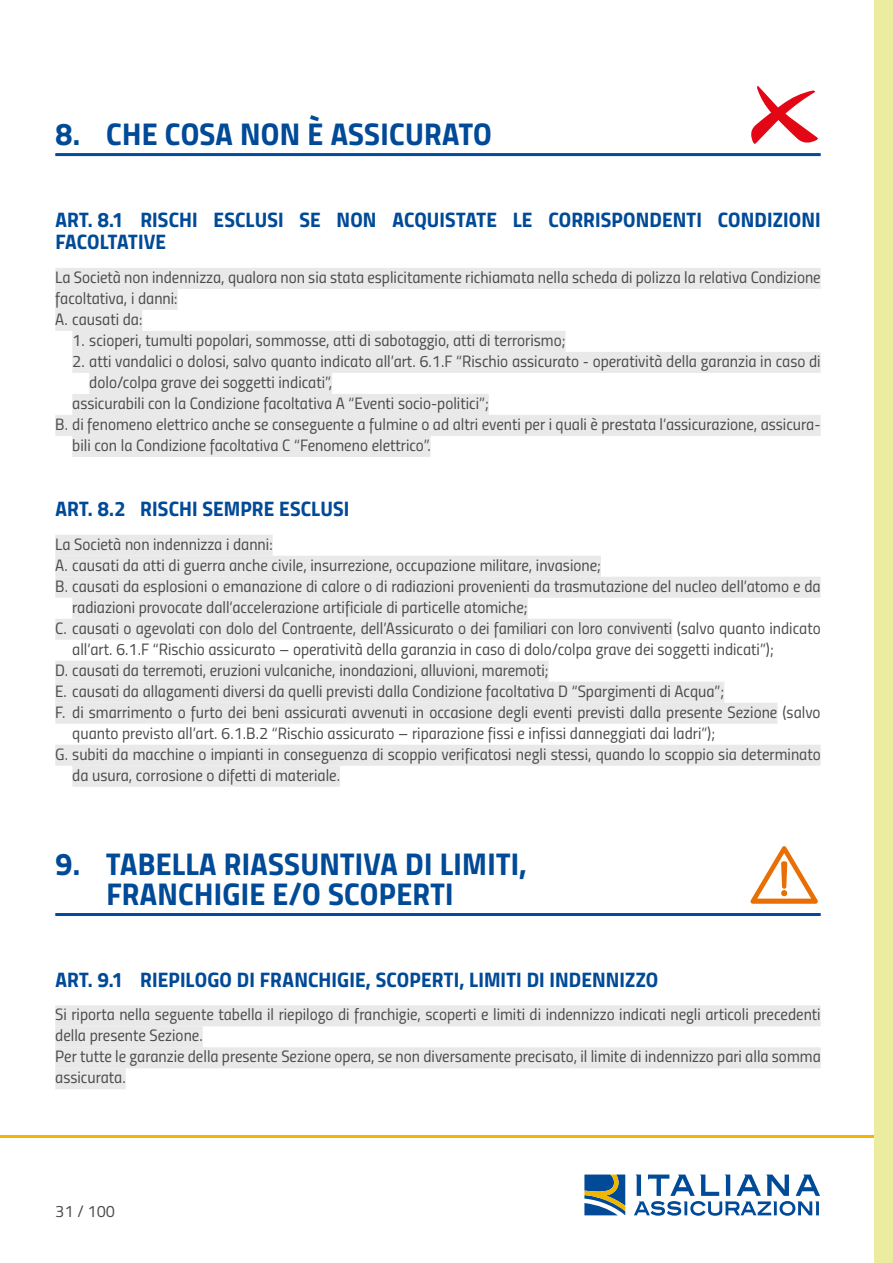
<style>
.page{position:relative;width:893px;height:1263px;background:#fff}
.page>*{position:absolute;margin:0;border:0;box-sizing:border-box;transform-origin:0 0}
.t1{font:31.5px/30px "Titillium Bold Upright";letter-spacing:.01em;color:#004a97}
.t2{font:21px/22.5px "Titillium Bold Upright";letter-spacing:.005em;color:#004a97}
.t3{font:16.5px/21px "Titillium Regular Upright";color:#4b4b4a}
</style>
<div class="page">
<svg style="left:584px;top:1174px;width:41px;height:41px;background:#547987"></svg>
<svg style="left:634px;top:1174px;width:186px;height:42px"></svg>
<hr style="left:0;top:1135px;width:893px;height:3px;background:#f1b600">
<div style="left:874px;top:0;width:19px;height:1263px;background:#ececa0"></div>
<hr style="left:55px;top:153px;width:766px;height:3px;background:#004a97">
<div style="left:55px;top:268px;width:766px;height:21px;background:#e9e9e9"></div>
<div style="left:55px;top:289px;width:123px;height:21px;background:#e9e9e9"></div>
<div style="left:55px;top:310px;width:87px;height:21px;background:#e9e9e9"></div>
<div style="left:72px;top:331px;width:494px;height:21px;background:#e9e9e9"></div>
<div style="left:72px;top:352px;width:749px;height:21px;background:#e9e9e9"></div>
<div style="left:89px;top:373px;width:243px;height:21px;background:#e9e9e9"></div>
<div style="left:72px;top:394px;width:417px;height:21px;background:#e9e9e9"></div>
<div style="left:55px;top:415px;width:766px;height:21px;background:#e9e9e9"></div>
<div style="left:72px;top:436px;width:359px;height:21px;background:#e9e9e9"></div>
<div style="left:55px;top:535px;width:218px;height:21px;background:#e9e9e9"></div>
<div style="left:55px;top:556px;width:546px;height:21px;background:#e9e9e9"></div>
<div style="left:55px;top:577px;width:766px;height:21px;background:#e9e9e9"></div>
<div style="left:72px;top:598px;width:456px;height:21px;background:#e9e9e9"></div>
<div style="left:55px;top:619px;width:617px;height:21px;background:#e9e9e9"></div>
<div style="left:55px;top:661px;width:494px;height:21px;background:#e9e9e9"></div>
<div style="left:55px;top:682px;width:669px;height:21px;background:#e9e9e9"></div>
<div style="left:55px;top:703px;width:722px;height:21px;background:#e9e9e9"></div>
<div style="left:55px;top:745px;width:766px;height:21px;background:#e9e9e9"></div>
<div style="left:72px;top:766px;width:268px;height:21px;background:#e9e9e9"></div>
<hr style="left:55px;top:913px;width:766px;height:3px;background:#004a97">
<div style="left:55px;top:1005px;width:766px;height:21px;background:#e9e9e9"></div>
<div style="left:55px;top:1026px;width:148px;height:21px;background:#e9e9e9"></div>
<div style="left:55px;top:1047px;width:766px;height:21px;background:#e9e9e9"></div>
<div style="left:55px;top:1068px;width:71px;height:21px;background:#e9e9e9"></div>
<svg style="left:751px;top:86px;width:67px;height:58px"></svg>
<svg style="left:750px;top:846px;width:68px;height:58px"></svg>
<h1 class="t1" style="left:55px;top:117px;width:438px">8. CHE COSA NON È ASSICURATO</h1>
<p class="t2" style="left:55px;top:207px;width:767px">ART. 8.1 RISCHI ESCLUSI SE NON ACQUISTATE LE CORRISPONDENTI CONDIZIONI<br>FACOLTATIVE</p>
<p class="t3" style="left:55px;top:266px;width:767px">La Società non indennizza, qualora non sia stata esplicitamente richiamata nella scheda di polizza la relativa Condizione facoltativa, i danni:<br>A. causati da:</p>
<p class="t3" style="left:72px;top:329px;width:495px">1. scioperi, tumulti popolari, sommosse, atti di sabotaggio, atti di terrorismo;</p>
<p class="t3" style="left:72px;top:350px;width:750px">2. atti vandalici o dolosi, salvo quanto indicato all’art. 6.1.F “Rischio assicurato - operatività della garanzia in caso di</p>
<p class="t3" style="left:89px;top:371px;width:244px">dolo/colpa grave dei soggetti indicati”,</p>
<p class="t3" style="left:72px;top:392px;width:418px">assicurabili con la Condizione facoltativa A “Eventi socio-politici”;</p>
<p class="t3" style="left:55px;top:413px;width:767px">B. di fenomeno elettrico anche se conseguente a fulmine o ad altri eventi per i quali è prestata l’assicurazione, assicura-</p>
<p class="t3" style="left:72px;top:434px;width:360px">bili con la Condizione facoltativa C “Fenomeno elettrico”.</p>
<p class="t2" style="left:55px;top:496px;width:295px">ART. 8.2 RISCHI SEMPRE ESCLUSI</p>
<p class="t3" style="left:55px;top:532px;width:219px">La Società non indennizza i danni:</p>
<p class="t3" style="left:55px;top:553px;width:547px">A. causati da atti di guerra anche civile, insurrezione, occupazione militare, invasione;</p>
<p class="t3" style="left:55px;top:574px;width:767px">B. causati da esplosioni o emanazione di calore o di radiazioni provenienti da trasmutazione del nucleo dell’atomo e da</p>
<p class="t3" style="left:72px;top:595px;width:457px">radiazioni provocate dall’accelerazione artificiale di particelle atomiche;</p>
<p class="t3" style="left:55px;top:616px;width:767px">C. causati o agevolati con dolo del Contraente, dell’Assicurato o dei familiari con loro conviventi (salvo quanto indicato</p>
<p class="t3" style="left:72px;top:637px;width:703px">all’art. 6.1.F “Rischio assicurato – operatività della garanzia in caso di dolo/colpa grave dei soggetti indicati”);</p>
<p class="t3" style="left:55px;top:659px;width:495px">D. causati da terremoti, eruzioni vulcaniche, inondazioni, alluvioni, maremoti;</p>
<p class="t3" style="left:55px;top:680px;width:671px">E. causati da allagamenti diversi da quelli previsti dalla Condizione facoltativa D “Spargimenti di Acqua”;</p>
<p class="t3" style="left:55px;top:701px;width:767px">F. di smarrimento o furto dei beni assicurati avvenuti in occasione degli eventi previsti dalla presente Sezione (salvo</p>
<p class="t3" style="left:72px;top:722px;width:644px">quanto previsto all’art. 6.1.B.2 “Rischio assicurato – riparazione fissi e infissi danneggiati dai ladri”);</p>
<p class="t3" style="left:55px;top:743px;width:767px">G. subiti da macchine o impianti in conseguenza di scoppio verificatosi negli stessi, quando lo scoppio sia determinato</p>
<p class="t3" style="left:72px;top:764px;width:269px">da usura, corrosione o difetti di materiale.</p>
<h1 class="t1" style="left:106px;top:846px;width:422px;text-indent:-51px">9. TABELLA RIASSUNTIVA DI LIMITI,<br>FRANCHIGIE E/O SCOPERTI</h1>
<p class="t2" style="left:55px;top:967px;width:604px">ART. 9.1 RIEPILOGO DI FRANCHIGIE, SCOPERTI, LIMITI DI INDENNIZZO</p>
<p class="t3" style="left:55px;top:1003px;width:767px">Si riporta nella seguente tabella il riepilogo di franchigie, scoperti e limiti di indennizzo indicati negli articoli precedenti della presente Sezione.<br>Per tutte le garanzie della presente Sezione opera, se non diversamente precisato, il limite di indennizzo pari alla somma assicurata.</p>
<p class="t3" style="left:55px;top:1200px;width:61px">31 / 100</p>
</div>
